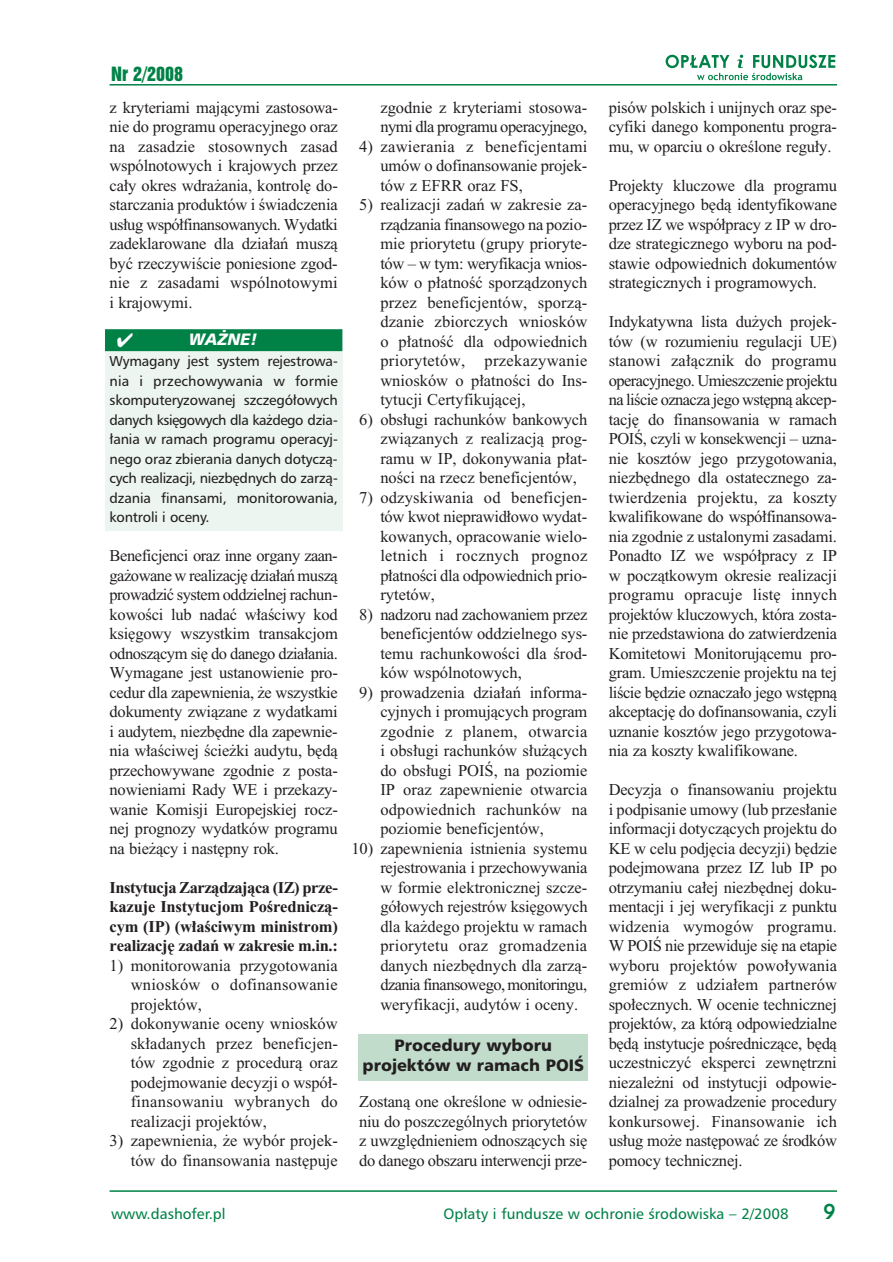
<style>
.page{position:relative;width:893px;height:1262px;background:#fff}
.page>*{position:absolute;margin:0;border:0;box-sizing:border-box;transform-origin:0 0}
.t1{font:500 21px "Geometric Four Fifteen PL";color:#008247}
.t2{font:18px "Swiss Nine Twenty One PL";color:#008247}
.t3{font:16.5px/19.5px "Ptimes New Roman";color:#231f20;text-align:justify}
.t4{font:700 16.5px/19.5px "Ptimes New Roman";letter-spacing:-.01em;color:#231f20;text-align:justify}
.t5{font:16.5px/19.5px "Ptimes New Roman";letter-spacing:-.03em;color:#231f20}
.t6{font:900 16.5px/19.8px "Humanist Triple Seven PL";color:#231f20;text-align:center}
.t7{font:italic 900 16.5px "Humanist Triple Seven PL";color:#fff}
.t8{font:15px "Humanist Triple Seven PL";color:#008247}
.t9{font:14.25px/19.5px "Humanist Triple Seven PL";letter-spacing:-.01em;color:#231f20;text-align:justify}
</style>
<div class="page">
<div style="left:358px;top:1033px;width:229px;height:47px;background:#c2dccc"></div>
<div style="left:105px;top:329px;width:237px;height:201px;background:#ecf5f0"></div>
<div style="left:106px;top:330px;width:235px;height:20px;background:#008247"></div>
<div style="left:105px;top:329px;width:237px;height:22px;border:1px solid #008247"></div>
<hr style="left:110px;top:1190px;width:727px;height:1px;background:#008247">
<hr style="left:110px;top:84px;width:727px;height:2px;background:#008247">
<svg style="left:665px;top:55px;width:170px;height:25px"></svg>
<p class="t2" style="left:111px;top:66px;width:74px">Nr 2/2008</p>
<p class="t3" style="left:109px;top:99px;width:230px">z kryteriami majàcymi zastosowa&shy;nie do programu operacyjnego oraz na zasadzie stosownych zasad wspólnotowych i krajowych przez ca∏y okres wdra˝ania, kontrol´ do&shy;starczania produktów i Êwiadczenia us∏ug wspó∏finansowanych. Wydatki zadeklarowane dla dzia∏aƒ muszà byç rzeczywiÊcie poniesione zgod&shy;nie z zasadami wspólnotowymi i krajowymi.</p>
<p class="t7" style="left:189px;top:332px;width:70px">WA˚NE!</p>
<p class="t9" style="left:109px;top:352px;width:230px">Wymagany jest system rejestrowa&shy;nia i przechowywania w formie skomputeryzowanej szczegó∏owych danych ksi´gowych dla ka˝dego dzia-∏ania w ramach programu operacyj&shy;nego oraz zbierania danych dotyczà&shy;cych realizacji, niezb´dnych do zarzà&shy;dzania finansami, monitorowania, kontroli i oceny.</p>
<p class="t3" style="left:109px;top:548px;width:230px">Beneficjenci oraz inne organy zaan&shy;ga˝owane w realizacj´ dzia∏aƒ muszà prowadziç system oddzielnej rachun&shy;kowoÊci lub nadaç w∏aÊciwy kod ksi´gowy wszystkim transakcjom odnoszàcym si´ do danego dzia∏ania.<br>Wymagane jest ustanowienie pro&shy;cedur dla zapewnienia, ˝e wszystkie dokumenty zwiàzane z wydatkami i audytem, niezb´dne dla zapewnie&shy;nia w∏aÊciwej Êcie˝ki audytu, b´dà przechowywane zgodnie z posta&shy;nowieniami Rady WE i przekazy&shy;wanie Komisji Europejskiej rocz&shy;nej prognozy wydatków programu na bie˝àcy i nast´pny rok.</p>
<p class="t4" style="left:109px;top:879px;width:230px">Instytucja Zarzàdzajàca (IZ) prze&shy;kazuje Instytucjom PoÊredniczà&shy;cym (IP) (w∏aÊciwym ministrom) realizacj´ zadaƒ w zakresie m.in.:</p>
<p class="t3" style="left:131px;top:957px;width:208px;text-indent:-21px">1) monitorowania przygotowania wniosków o dofinansowanie projektów,</p>
<p class="t3" style="left:131px;top:1016px;width:208px;text-indent:-21px">2) dokonywanie oceny wniosków sk∏adanych przez beneficjen&shy;tów zgodnie z procedurà oraz podejmowanie decyzji o wspó∏- finansowaniu wybranych do realizacji projektów,</p>
<p class="t3" style="left:109px;top:1133px;width:230px;text-align:right">3) zapewnienia, ˝e wybór projek&shy;tów do finansowania nast´puje</p>
<p class="t5" style="left:380px;top:99px;width:208px">zgodnie z kryteriami stosowa&shy;nymi dla programu operacyjnego,</p>
<p class="t3" style="left:380px;top:138px;width:208px;text-indent:-21px">4) zawierania z beneficjentami umów o dofinansowanie projek&shy;tów z EFRR oraz FS,</p>
<p class="t3" style="left:380px;top:197px;width:208px;text-indent:-21px">5) realizacji zadaƒ w zakresie za&shy;rzàdzania finansowego na pozio&shy;mie priorytetu (grupy prioryte&shy;tów – w tym: weryfikacja wnios&shy;ków o p∏atnoÊç sporzàdzonych przez beneficjentów, sporzà&shy;dzanie zbiorczych wniosków o p∏atnoÊç dla odpowiednich priorytetów, przekazywanie wniosków o p∏atnoÊci do Ins&shy;tytucji Certyfikujàcej,</p>
<p class="t3" style="left:380px;top:411px;width:208px;text-indent:-21px">6) obs∏ugi rachunków bankowych zwiàzanych z realizacjà prog&shy;ramu w IP, dokonywania p∏at&shy;noÊci na rzecz beneficjentów,</p>
<p class="t3" style="left:380px;top:489px;width:208px;text-indent:-21px">7) odzyskiwania od beneficjen&shy;tów kwot nieprawid∏owo wydat&shy;kowanych, opracowanie wielo&shy;letnich i rocznych prognoz p∏atnoÊci dla odpowiednich prio&shy;rytetów,</p>
<p class="t3" style="left:380px;top:606px;width:208px;text-indent:-21px">8) nadzoru nad zachowaniem przez beneficjentów oddzielnego sys&shy;temu rachunkowoÊci dla Êrod&shy;ków wspólnotowych,</p>
<p class="t3" style="left:380px;top:684px;width:208px;text-indent:-21px">9) prowadzenia dzia∏aƒ informa&shy;cyjnych i promujàcych program zgodnie z planem, otwarcia i obs∏ugi rachunków s∏u˝àcych do obs∏ugi POIÂ, na poziomie IP oraz zapewnienie otwarcia odpowiednich rachunków na poziomie beneficjentów,</p>
<p class="t3" style="left:380px;top:840px;width:209px;text-indent:-29px">10) zapewnienia istnienia systemu rejestrowania i przechowywania w formie elektronicznej szcze&shy;gó∏owych rejestrów ksi´gowych dla ka˝dego projektu w ramach priorytetu oraz gromadzenia danych niezb´dnych dla zarzà&shy;dzania finansowego, monitoringu, weryfikacji, audytów i oceny.</p>
<p class="t6" style="left:362px;top:1036px;width:223px">Procedury wyboru projektów w ramach POIÂ</p>
<p class="t3" style="left:359px;top:1094px;width:230px">Zostanà one okreÊlone w odniesie&shy;niu do poszczególnych priorytetów z uwzgl´dnieniem odnoszàcych si´ do danego obszaru interwencji prze-</p>
<p class="t3" style="left:608px;top:99px;width:230px">pisów polskich i unijnych oraz spe&shy;cyfiki danego komponentu progra&shy;mu, w oparciu o okreÊlone regu∏y.</p>
<p class="t3" style="left:608px;top:177px;width:230px">Projekty kluczowe dla programu operacyjnego b´dà identyfikowane przez IZ we wspó∏pracy z IP w dro&shy;dze strategicznego wyboru na pod&shy;stawie odpowiednich dokumentów strategicznych i programowych.</p>
<p class="t3" style="left:608px;top:314px;width:230px">Indykatywna lista du˝ych projek&shy;tów (w rozumieniu regulacji UE) stanowi za∏àcznik do programu operacyjnego. Umieszczenie projektu na liÊcie oznacza jego wst´pnà akcep&shy;tacj´ do finansowania w ramach POIÂ, czyli w konsekwencji – uzna&shy;nie kosztów jego przygotowania, niezb´dnego dla ostatecznego za&shy;twierdzenia projektu, za koszty kwalifikowane do wspó∏finansowa&shy;nia zgodnie z ustalonymi zasadami.<br>Ponadto IZ we wspó∏pracy z IP w poczàtkowym okresie realizacji programu opracuje list´ innych projektów kluczowych, która zosta&shy;nie przedstawiona do zatwierdzenia Komitetowi Monitorujàcemu pro&shy;gram. Umieszczenie projektu na tej liÊcie b´dzie oznacza∏o jego wst´pnà akceptacj´ do dofinansowania, czyli uznanie kosztów jego przygotowa&shy;nia za koszty kwalifikowane.</p>
<p class="t3" style="left:608px;top:782px;width:230px">Decyzja o finansowaniu projektu i podpisanie umowy (lub przes∏anie informacji dotyczàcych projektu do KE w celu podj´cia decyzji) b´dzie podejmowana przez IZ lub IP po otrzymaniu ca∏ej niezb´dnej doku&shy;mentacji i jej weryfikacji z punktu widzenia wymogów programu.<br>W POIÂ nie przewiduje si´ na etapie wyboru projektów powo∏ywania gremiów z udzia∏em partnerów spo∏ecznych. W ocenie technicznej projektów, za którà odpowiedzialne b´dà instytucje poÊredniczàce, b´dà uczestniczyç eksperci zewn´trzni niezale˝ni od instytucji odpowie&shy;dzialnej za prowadzenie procedury konkursowej. Finansowanie ich us∏ug mo˝e nast´powaç ze Êrodków pomocy technicznej.</p>
<p class="t8" style="left:111px;top:1207px;width:116px">www.dashofer.pl</p>
<p class="t8" style="left:443px;top:1207px;width:347px">Op∏aty i fundusze w ochronie Êrodowiska – 2/2008</p>
<p class="t1" style="left:823px;top:1203px;width:14px">9</p>
</div>
